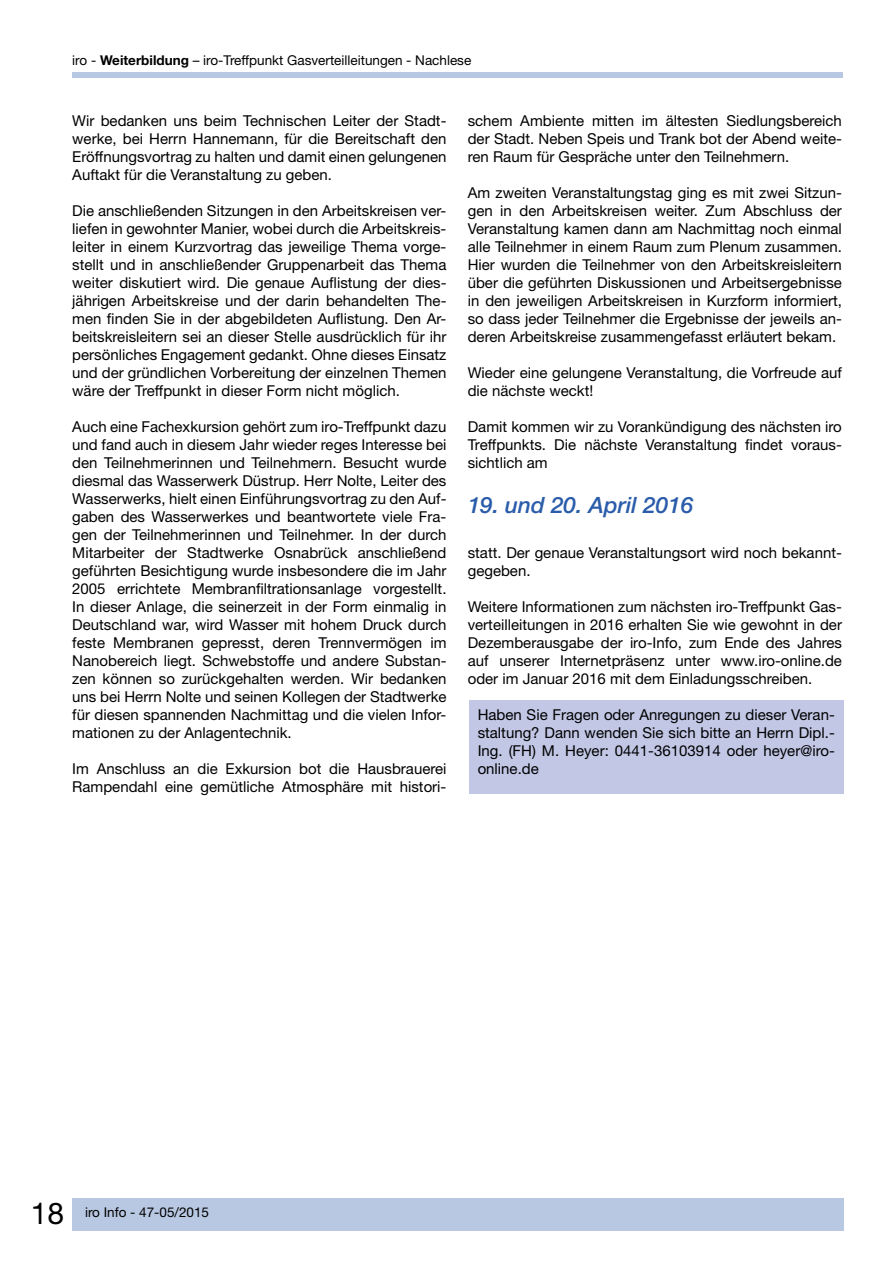
<style>
.page{position:relative;width:893px;height:1263px;background:#fff}
.page>*{position:absolute;margin:0;border:0;box-sizing:border-box;transform-origin:0 0}
.t1{font:30px "Helvetica Neue LT Std";color:#000}
.t2{font:italic 500 22.5px "Helvetica Neue LT Std";color:#2a5caa}
.t3{font:15px/18px "Helvetica Neue LT Std";color:#000;text-align:justify}
.t4{font:13.5px "Helvetica Neue LT";color:#000}
.t5{font:13.5px "Helvetica Neue LT Std";color:#000}
.s1{font-weight:700}
</style>
<div class="page">
<div style="left:72px;top:1198px;width:771px;height:33px;background:#b9c8e2"></div>
<div style="left:72px;top:72px;width:770px;height:6px;background:#b9c8e2"></div>
<div style="left:469px;top:700px;width:374px;height:94px;background:#c1c7e5"></div>
<p class="t4" style="left:72px;top:52px;width:401px">iro - <span class="s1">Weiterbildung</span> – iro-Treffpunkt Gasverteilleitungen - Nachlese</p>
<p class="t3" style="left:72px;top:111px;width:376px">Wir bedanken uns beim Technischen Leiter der Stadt&shy;werke, bei Herrn Hannemann, für die Bereitschaft den Eröffnungsvortrag zu halten und damit einen gelungenen Auftakt für die Veranstaltung zu geben.</p>
<p class="t3" style="left:72px;top:201px;width:376px">Die anschließenden Sitzungen in den Arbeitskreisen ver&shy;liefen in gewohnter Manier, wobei durch die Arbeitskreis&shy;leiter in einem Kurzvortrag das jeweilige Thema vorge&shy;stellt und in anschließender Gruppenarbeit das Thema weiter diskutiert wird. Die genaue Auflistung der dies&shy;jährigen Arbeitskreise und der darin behandelten The&shy;men finden Sie in der abgebildeten Auflistung. Den Ar&shy;beitskreisleitern sei an dieser Stelle ausdrücklich für ihr persönliches Engagement gedankt. Ohne dieses Einsatz und der gründlichen Vorbereitung der einzelnen Themen wäre der Treffpunkt in dieser Form nicht möglich.</p>
<p class="t3" style="left:72px;top:417px;width:376px">Auch eine Fachexkursion gehört zum iro-Treffpunkt dazu und fand auch in diesem Jahr wieder reges Interesse bei den Teilnehmerinnen und Teilnehmern. Besucht wurde diesmal das Wasserwerk Düstrup. Herr Nolte, Leiter des Wasserwerks, hielt einen Einführungsvortrag zu den Auf&shy;gaben des Wasserwerkes und beantwortete viele Fra&shy;gen der Teilnehmerinnen und Teilnehmer. In der durch Mitarbeiter der Stadtwerke Osnabrück anschließend geführten Besichtigung wurde insbesondere die im Jahr 2005 errichtete Membranfiltrationsanlage vorgestellt.<br>In dieser Anlage, die seinerzeit in der Form einmalig in Deutschland war, wird Wasser mit hohem Druck durch feste Membranen gepresst, deren Trennvermögen im Nanobereich liegt. Schwebstoffe und andere Substan&shy;zen können so zurückgehalten werden. Wir bedanken uns bei Herrn Nolte und seinen Kollegen der Stadtwerke für diesen spannenden Nachmittag und die vielen Infor&shy;mationen zu der Anlagentechnik.</p>
<p class="t3" style="left:72px;top:759px;width:376px">Im Anschluss an die Exkursion bot die Hausbrauerei<br>Rampendahl eine gemütliche Atmosphäre mit histori-</p>
<p class="t3" style="left:468px;top:111px;width:376px">schem Ambiente mitten im ältesten Siedlungsbereich der Stadt. Neben Speis und Trank bot der Abend weite&shy;ren Raum für Gespräche unter den Teilnehmern.</p>
<p class="t3" style="left:468px;top:183px;width:376px">Am zweiten Veranstaltungstag ging es mit zwei Sitzun&shy;gen in den Arbeitskreisen weiter. Zum Abschluss der Veranstaltung kamen dann am Nachmittag noch einmal alle Teilnehmer in einem Raum zum Plenum zusammen.<br>Hier wurden die Teilnehmer von den Arbeitskreisleitern über die geführten Diskussionen und Arbeitsergebnisse in den jeweiligen Arbeitskreisen in Kurzform informiert, so dass jeder Teilnehmer die Ergebnisse der jeweils an&shy;deren Arbeitskreise zusammengefasst erläutert bekam.</p>
<p class="t3" style="left:468px;top:363px;width:376px">Wieder eine gelungene Veranstaltung, die Vorfreude auf die nächste weckt!</p>
<p class="t3" style="left:468px;top:417px;width:376px">Damit kommen wir zu Vorankündigung des nächsten iro Treffpunkts. Die nächste Veranstaltung findet voraus&shy;sichtlich am</p>
<h2 class="t2" style="left:468px;top:492px;width:227px">19. und 20. April 2016</h2>
<p class="t3" style="left:468px;top:543px;width:376px">statt. Der genaue Veranstaltungsort wird noch bekannt&shy;gegeben.</p>
<p class="t3" style="left:468px;top:597px;width:376px">Weitere Informationen zum nächsten iro-Treffpunkt Gas&shy;verteilleitungen in 2016 erhalten Sie wie gewohnt in der Dezemberausgabe der iro-Info, zum Ende des Jahres auf unserer Internetpräsenz unter www.iro-online.de oder im Januar 2016 mit dem Einladungsschreiben.</p>
<p class="t3" style="left:478px;top:705px;width:359px">Haben Sie Fragen oder Anregungen zu dieser Veran&shy;staltung? Dann wenden Sie sich bitte an Herrn Dipl.- Ing. (FH) M. Heyer: 0441-36103914 oder heyer@iro&shy;online.de</p>
<h1 class="t1" style="left:31px;top:1195px;width:35px">18</h1>
<p class="t5" style="left:85px;top:1204px;width:126px">iro Info - 47-05/2015</p>
</div>
